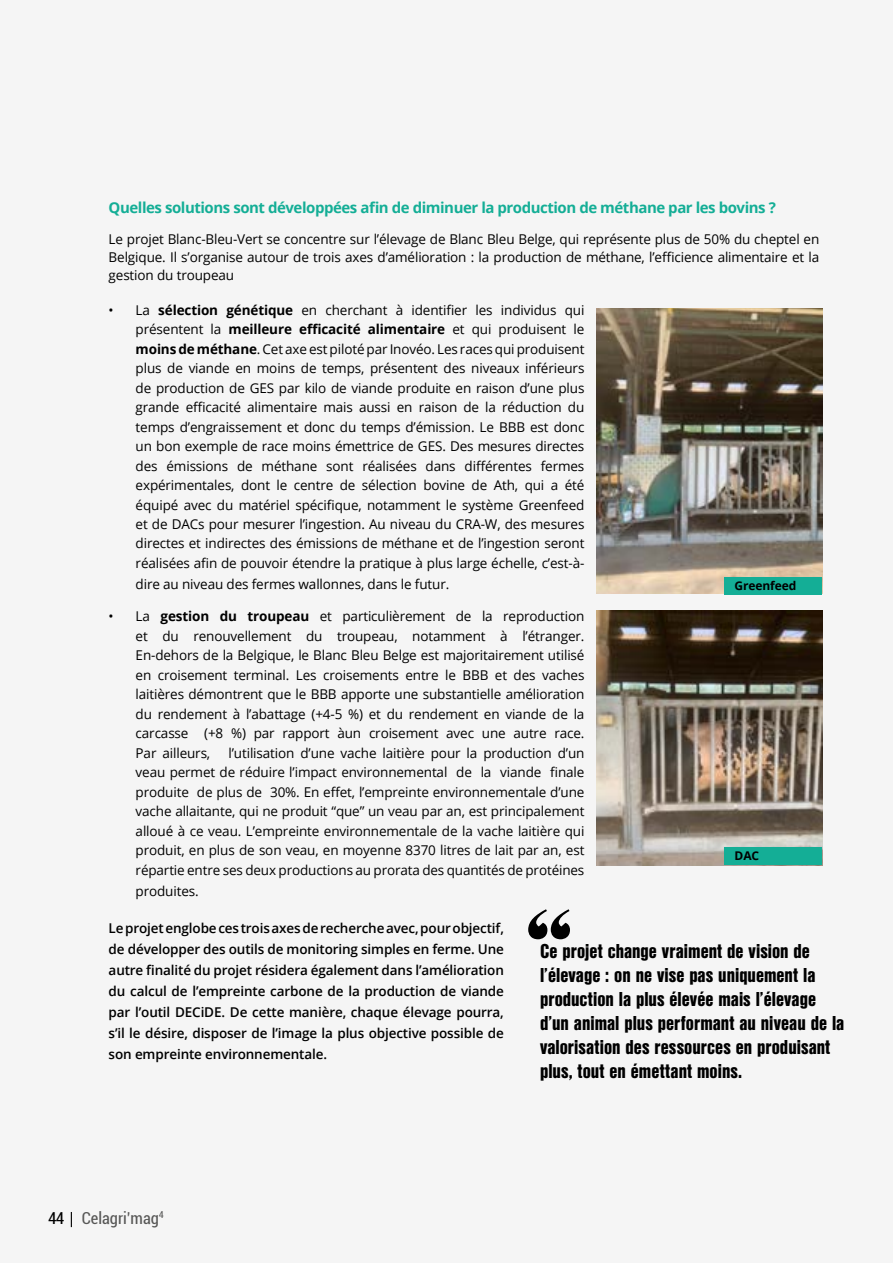
<style>
.page{position:relative;width:893px;height:1263px;background:#f5f5f5}
.page>*{position:absolute;margin:0;border:0;box-sizing:border-box;transform-origin:0 0}
.t1{font:italic 108px "Abril Fatface";color:#000}
.t2{font:900 19.5px/24px "Nimbus San Con L";color:#000}
.t3{font:condensed 16.5px "Roboto";color:#575756}
.t4{font:700 15px "Open Sans";letter-spacing:-.03em;color:#14ae96}
.t5{font:13.5px/19.5px "Open Sans";letter-spacing:-.01em;color:#000;text-align:justify}
.t6{font:600 13.5px/21px "Open Sans";letter-spacing:-.01em;color:#000;text-align:justify}
.t7{font:700 12px "Open Sans";letter-spacing:-.01em;color:#000}
.s1{font-weight:700}
.s2{color:#000}
</style>
<div class="page">
<svg style="left:71px;top:1212px;width:1px;height:15px"></svg>
<img style="left:596px;top:308px;width:226px;height:285px">
<img style="left:596px;top:610px;width:226px;height:256px">
<div style="left:724px;top:578px;width:97px;height:17px;background:#14ae96"></div>
<div style="left:724px;top:847px;width:97px;height:18px;background:#14ae96"></div>
<p class="t4" style="left:109px;top:197px;width:669px">Quelles solutions sont développées afin de diminuer la production de méthane par les bovins ?</p>
<p class="t5" style="left:109px;top:230px;width:712px;line-height:18px">Le projet Blanc-Bleu-Vert se concentre sur l’élevage de Blanc Bleu Belge, qui représente plus de 50% du cheptel en Belgique. Il s’organise autour de trois axes d’amélioration : la production de méthane, l’efficience alimentaire et la gestion du troupeau</p>
<p class="t5" style="left:136px;top:300px;width:450px;text-indent:-27px">• La <span class="s1">sélection génétique</span> en cherchant à identifier les individus qui présentent la <span class="s1">meilleure efficacité alimentaire</span> et qui produisent le <span class="s1">moins de méthane</span>. Cet axe est piloté par Inovéo. Les races qui produisent plus de viande en moins de temps, présentent des niveaux inférieurs de production de GES par kilo de viande produite en raison d’une plus grande efficacité alimentaire mais aussi en raison de la réduction du temps d’engraissement et donc du temps d’émission. Le BBB est donc un bon exemple de race moins émettrice de GES. Des mesures directes des émissions de méthane sont réalisées dans différentes fermes expérimentales, dont le centre de sélection bovine de Ath, qui a été équipé avec du matériel spécifique, notamment le système Greenfeed et de DACs pour mesurer l’ingestion. Au niveau du CRA-W, des mesures directes et indirectes des émissions de méthane et de l’ingestion seront réalisées afin de pouvoir étendre la pratique à plus large échelle, c’est-à-</p>
<p class="t5" style="left:136px;top:574px;width:315px">dire au niveau des fermes wallonnes, dans le futur.</p>
<p class="t5" style="left:136px;top:606px;width:450px;text-indent:-27px">• La <span class="s1">gestion du troupeau</span> et particulièrement de la reproduction et du renouvellement du troupeau, notamment à l’étranger.<br>En-dehors de la Belgique, le Blanc Bleu Belge est majoritairement utilisé en croisement terminal. Les croisements entre le BBB et des vaches laitières démontrent que le BBB apporte une substantielle amélioration du rendement à l’abattage (+4-5 %) et du rendement en viande de la carcasse (+8 %) par rapport àun croisement avec une autre race.<br>Par ailleurs,</p>
<p class="t5" style="left:136px;top:743px;width:450px;text-indent:93px">l’utilisation d’une vache laitière pour la production d’un veau permet de réduire l’impact environnemental de la viande finale produite de plus de 30%. En effet, l’empreinte environnementale d’une vache allaitante, qui ne produit “que” un veau par an, est principalement alloué à ce veau. L’empreinte environnementale de la vache laitière qui produit, en plus de son veau, en moyenne 8370 litres de lait par an, est répartie entre ses deux productions au prorata des quantités de protéines</p>
<p class="t5" style="left:136px;top:881px;width:65px">produites.</p>
<p class="t7" style="left:735px;top:577px;width:63px">Greenfeed</p>
<p class="t7" style="left:735px;top:847px;width:26px">DAC</p>
<p class="t6" style="left:109px;top:917px;width:397px">Le projet englobe ces trois axes de recherche avec, pour objectif, de développer des outils de monitoring simples en ferme. Une autre finalité du projet résidera également dans l’amélioration du calcul de l’empreinte carbone de la production de viande par l’outil DECiDE. De cette manière, chaque élevage pourra, s’il le désire, disposer de l’image la plus objective possible de son empreinte environnementale.</p>
<h1 class="t1" style="left:517px;top:875px;width:54px">“</h1>
<h2 class="t2" style="left:540px;top:938px;width:306px">Ce projet change vraiment de vision de l’élevage : on ne vise pas uniquement la production la plus élevée mais l’élevage d’un animal plus performant au niveau de la valorisation des ressources en produisant plus, tout en émettant moins.</h2>
<p class="t3" style="left:48px;top:1206px;width:117px"><span class="s2">44</span> Celagri’mag<sup>4</sup></p>
</div>
